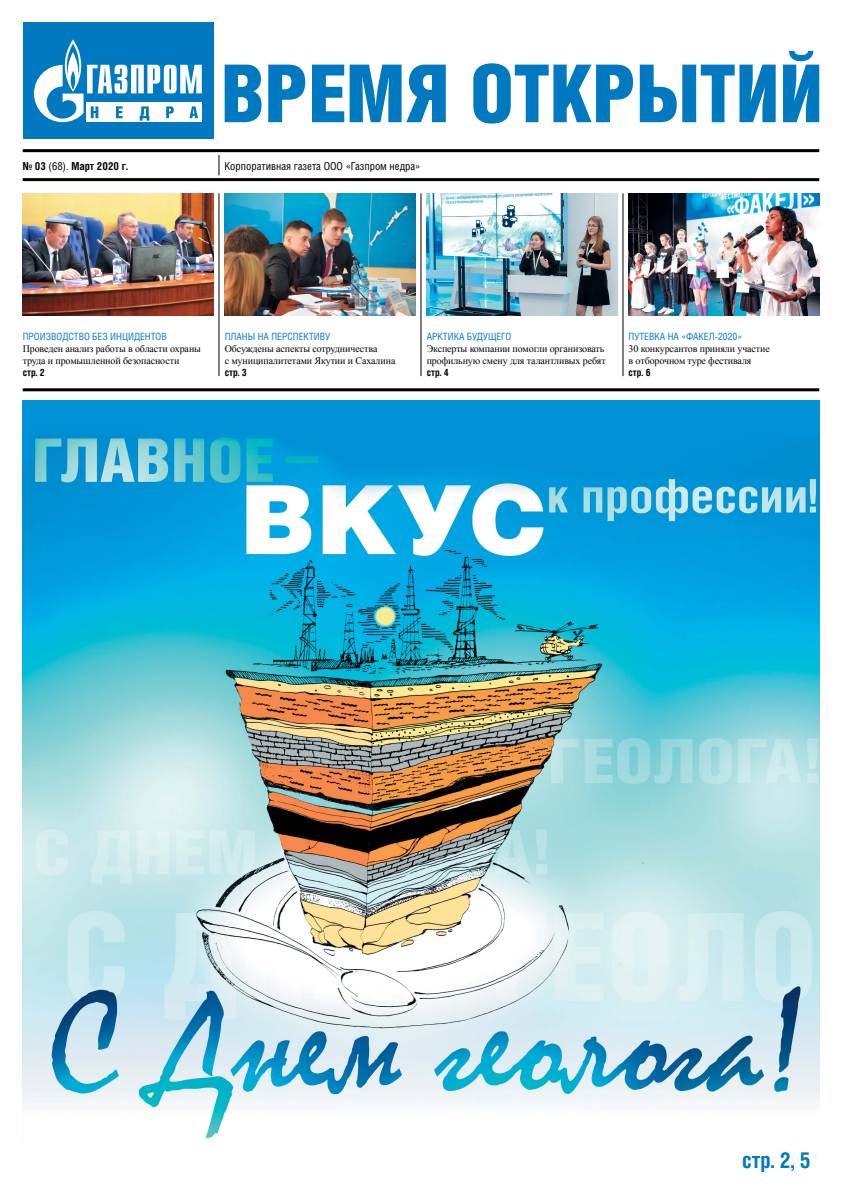
<style>
.page{position:relative;width:842px;height:1191px;background:#fff}
.page>*{position:absolute;margin:0;border:0;box-sizing:border-box;transform-origin:0 0}
.t1{font:700 22px "Helios Cond";color:#0079c1}
.t2{font:11px "Helios Cond";color:#000}
.t3{font:700 11px "Helios Cond";color:#000}
.t4{font:10px/12.2px "Times New Roman";letter-spacing:-.01em;color:#000}
.t5{font:10px "Helios Cond";color:#0079c1}
.t6{font:700 10px "Helios Cond";color:#000}
.s1{font-weight:400}
</style>
<div class="page">
<div style="left:23px;top:23px;width:190px;height:116px;background:#0079c1"></div>
<hr style="left:23px;top:149px;width:796px;height:3px;background:#000">
<hr style="left:23px;top:178px;width:796px;height:3px;background:#000">
<svg style="left:219px;top:155px;width:1px;height:20px"></svg>
<svg style="left:225px;top:65px;width:37px;height:57px"></svg>
<svg style="left:268px;top:65px;width:37px;height:57px"></svg>
<svg style="left:312px;top:65px;width:32px;height:57px"></svg>
<svg style="left:350px;top:65px;width:96px;height:57px"></svg>
<svg style="left:473px;top:63px;width:160px;height:61px"></svg>
<svg style="left:640px;top:65px;width:136px;height:57px"></svg>
<svg style="left:783px;top:51px;width:36px;height:71px"></svg>
<svg style="left:34px;top:39px;width:168px;height:83px"></svg>
<img style="left:23px;top:193px;width:190px;height:122px">
<img style="left:225px;top:193px;width:190px;height:122px">
<img style="left:427px;top:193px;width:190px;height:122px">
<img style="left:629px;top:193px;width:190px;height:122px">
<hr style="left:219px;top:193px;width:1px;height:183px;background:#000">
<hr style="left:421px;top:193px;width:1px;height:183px;background:#000">
<hr style="left:623px;top:193px;width:1px;height:183px;background:#000">
<hr style="left:23px;top:388px;width:796px;height:3px;background:#000">
<img style="left:23px;top:400px;width:796px;height:739px">
<p class="t3" style="left:23px;top:159px;width:107px">№ 03 <span class="s1">(68).</span> Март 2020 г.</p>
<p class="t2" style="left:225px;top:159px;width:197px">Корпоративная газета ООО «Газпром недра»</p>
<p class="t5" style="left:23px;top:330px;width:146px">ПРОИЗВОДСТВО БЕЗ ИНЦИДЕНТОВ</p>
<p class="t5" style="left:225px;top:330px;width:107px">ПЛАНЫ НА ПЕРСПЕКТИВУ</p>
<p class="t5" style="left:427px;top:330px;width:86px">АРКТИКА БУДУЩЕГО</p>
<p class="t5" style="left:629px;top:330px;width:115px">ПУТЕВКА НА «ФАКЕЛ-2020»</p>
<p class="t4" style="left:23px;top:342px;width:180px">Проведен анализ работы в области охраны труда и промышленной безопасности</p>
<p class="t4" style="left:225px;top:342px;width:172px">Обсуждены аспекты сотрудничества<br>с муниципалитетами Якутии и Сахалина</p>
<p class="t4" style="left:427px;top:342px;width:181px">Эксперты компании помогли организовать профильную смену для талантливых ребят</p>
<p class="t4" style="left:629px;top:342px;width:143px">30 конкурсантов приняли участие в отборочном туре фестиваля</p>
<p class="t6" style="left:23px;top:366px;width:24px">стр. 2</p>
<p class="t6" style="left:225px;top:366px;width:24px">стр. 3</p>
<p class="t6" style="left:427px;top:366px;width:23px">стр. 4</p>
<p class="t6" style="left:629px;top:366px;width:24px">стр. 6</p>
<h1 class="t1" style="left:742px;top:1147px;width:70px">стр. 2, 5</h1>
</div>
